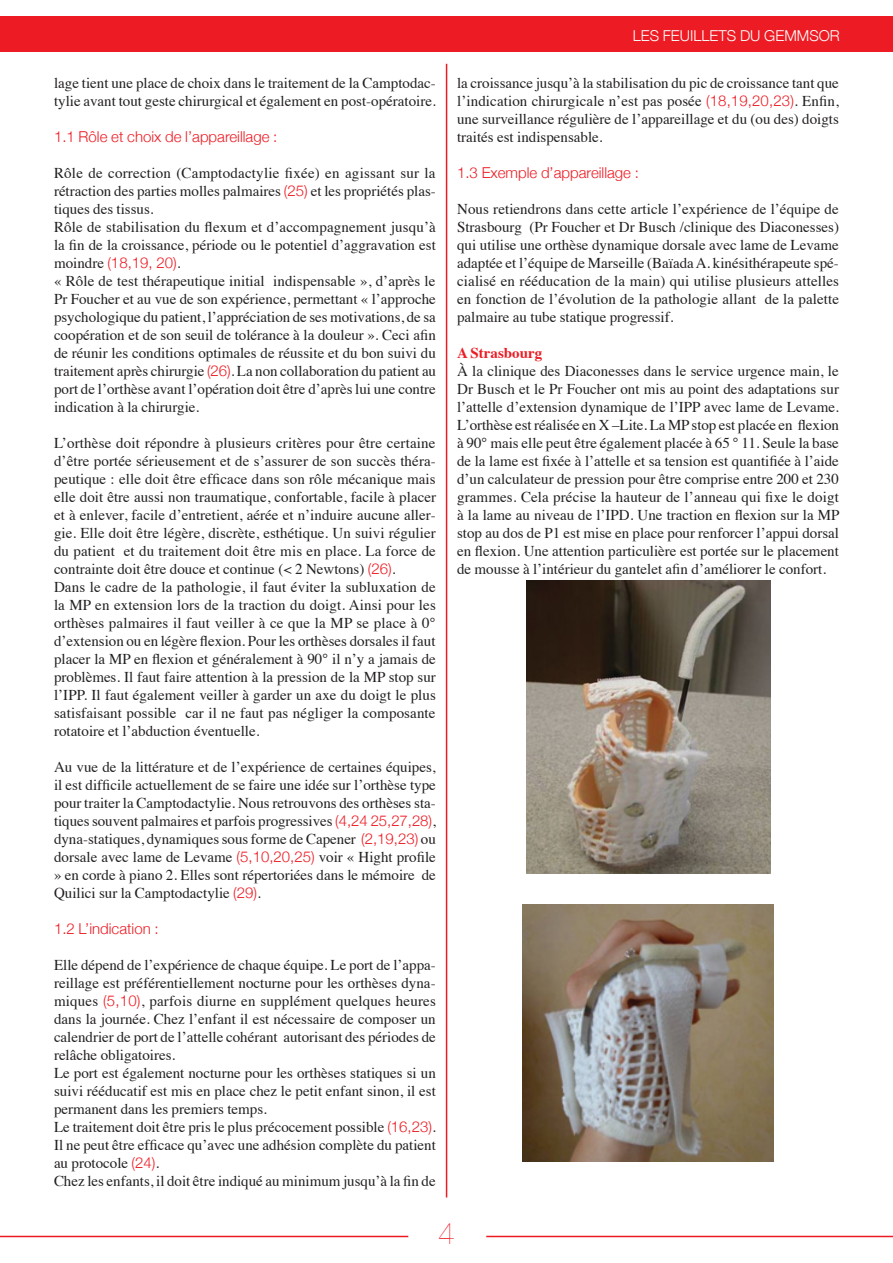
<style>
.page{position:relative;width:893px;height:1263px;background:#fff}
.page>*{position:absolute;margin:0;border:0;box-sizing:border-box;transform-origin:0 0}
.t1{font:200 30px "Helvetica Neue";color:#ed1c24}
.t2{font:15px/18px "Times";color:#231f20;text-align:justify}
.t3{font:300 15px "Helvetica Neue";color:#ed1c24}
.t4{font:300 15px "Helvetica Neue";color:#fff}
.t5{font:700 15px "Times";color:#ed1c24}
.s1{font-family:"Helvetica Neue";font-weight:300;color:#ed1c24}
.s2{font-family:"Times";font-weight:400;color:#231f20}
</style>
<div class="page">
<div style="left:0;top:16px;width:893px;height:35px;background:#ed1c24"></div>
<hr style="left:0;top:1236px;width:408px;height:1px;background:#ed1c24">
<hr style="left:486px;top:1236px;width:407px;height:1px;background:#ed1c24">
<hr style="left:446px;top:64px;width:1px;height:1133px;background:#ed1c24">
<img style="left:526px;top:580px;width:245px;height:293px">
<img style="left:522px;top:904px;width:252px;height:258px">
<p class="t2" style="left:54px;top:72px;width:383px">lage tient une place de choix dans le traitement de la Camptodac&shy;tylie avant tout geste chirurgical et également en post-opératoire.</p>
<p class="t3" style="left:54px;top:127px;width:225px">1.1 Rôle et choix de l’appareillage :</p>
<p class="t2" style="left:54px;top:162px;width:383px;text-align:left">Rôle de correction (Camptodactylie fixée) en agissant sur la rétraction des parties molles palmaires <span class="s1">(25)</span> et les propriétés plas&shy;tiques des tissus.<br>Rôle de stabilisation du flexum et d’accompagnement jusqu’à la fin de la croissance, période ou le potentiel d’aggravation est</p>
<p class="t3" style="left:54px;top:253px;width:128px"><span class="s2">moindre</span> (18,19, 20)<span class="s2">.</span></p>
<p class="t2" style="left:54px;top:270px;width:384px">« Rôle de test thérapeutique initial indispensable », d’après le Pr Foucher et au vue de son expérience, permettant « l’approche psychologique du patient, l’appréciation de ses motivations, de sa coopération et de son seuil de tolérance à la douleur ». Ceci afin de réunir les conditions optimales de réussite et du bon suivi du traitement après chirurgie <span class="s1">(26)</span>. La non collaboration du patient au port de l’orthèse avant l’opération doit être d’après lui une contre indication à la chirurgie.</p>
<p class="t2" style="left:54px;top:432px;width:383px;text-align:left">L’orthèse doit répondre à plusieurs critères pour être certaine d’être portée sérieusement et de s’assurer de son succès théra&shy;peutique : elle doit être efficace dans son rôle mécanique mais elle doit être aussi non traumatique, confortable, facile à placer et à enlever, facile d’entretient, aérée et n’induire aucune aller&shy;gie. Elle doit être légère, discrète, esthétique. Un suivi régulier du patient et du traitement doit être mis en place. La force de contrainte doit être douce et continue (&lt; 2 Newtons) <span class="s1">(26)</span>.<br>Dans le cadre de la pathologie, il faut éviter la subluxation de la MP en extension lors de la traction du doigt. Ainsi pour les orthèses palmaires il faut veiller à ce que la MP se place à 0° d’extension ou en légère flexion. Pour les orthèses dorsales il faut placer la MP en flexion et généralement à 90° il n’y a jamais de problèmes. Il faut faire attention à la pression de la MP stop sur l’IPP. Il faut également veiller à garder un axe du doigt le plus satisfaisant possible car il ne faut pas négliger la composante rotatoire et l’abduction éventuelle.</p>
<p class="t2" style="left:54px;top:756px;width:383px">Au vue de la littérature et de l’expérience de certaines équipes, il est difficile actuellement de se faire une idée sur l’orthèse type pour traiter la Camptodactylie. Nous retrouvons des orthèses sta&shy;tiques souvent palmaires et parfois progressives <span class="s1">(4,24 25,27,28)</span>, dyna-statiques, dynamiques sous forme de Capener <span class="s1">(2,19,23)</span> ou dorsale avec lame de Levame <span class="s1">(5,10,20,25)</span> voir « Hight profile » en corde à piano 2. Elles sont répertoriées dans le mémoire de Quilici sur la Camptodactylie <span class="s1">(29)</span>.</p>
<p class="t3" style="left:54px;top:919px;width:106px">1.2 L’indication :</p>
<p class="t2" style="left:54px;top:954px;width:383px;text-align:left">Elle dépend de l’expérience de chaque équipe. Le port de l’appa&shy;reillage est préférentiellement nocturne pour les orthèses dyna&shy;miques <span class="s1">(5,10)</span>, parfois diurne en supplément quelques heures dans la journée. Chez l’enfant il est nécessaire de composer un calendrier de port de l’attelle cohérant autorisant des périodes de relâche obligatoires.<br>Le port est également nocturne pour les orthèses statiques si un suivi rééducatif est mis en place chez le petit enfant sinon, il est permanent dans les premiers temps.<br>Le traitement doit être pris le plus précocement possible <span class="s1">(16,23)</span>.<br>Il ne peut être efficace qu’avec une adhésion complète du patient au protocole <span class="s1">(24)</span>.<br>Chez les enfants, il doit être indiqué au minimum jusqu’à la fin de</p>
<p class="t4" style="left:633px;top:26px;width:209px">Les feuillets du gemmsor</p>
<p class="t2" style="left:457px;top:72px;width:383px">la croissance jusqu’à la stabilisation du pic de croissance tant que l’indication chirurgicale n’est pas posée <span class="s1">(18,19,20,23)</span>. Enfin, une surveillance régulière de l’appareillage et du (ou des) doigts traités est indispensable.</p>
<p class="t3" style="left:457px;top:163px;width:183px">1.3 Exemple d’appareillage :</p>
<p class="t2" style="left:457px;top:198px;width:383px">Nous retiendrons dans cette article l’expérience de l’équipe de Strasbourg (Pr Foucher et Dr Busch /clinique des Diaconesses) qui utilise une orthèse dynamique dorsale avec lame de Levame adaptée et l’équipe de Marseille (Baïada A. kinésithérapeute spé&shy;cialisé en rééducation de la main) qui utilise plusieurs attelles en fonction de l’évolution de la pathologie allant de la palette palmaire au tube statique progressif.</p>
<p class="t5" style="left:457px;top:338px;width:87px">A Strasbourg</p>
<p class="t2" style="left:457px;top:360px;width:384px">À la clinique des Diaconesses dans le service urgence main, le Dr Busch et le Pr Foucher ont mis au point des adaptations sur l’attelle d’extension dynamique de l’IPP avec lame de Levame.<br>L’orthèse est réalisée en X –Lite. La MP stop est placée en flexion à 90° mais elle peut être également placée à 65 ° 11. Seule la base de la lame est fixée à l’attelle et sa tension est quantifiée à l’aide d’un calculateur de pression pour être comprise entre 200 et 230 grammes. Cela précise la hauteur de l’anneau qui fixe le doigt à la lame au niveau de l’IPD. Une traction en flexion sur la MP stop au dos de P1 est mise en place pour renforcer l’appui dorsal en flexion. Une attention particulière est portée sur le placement de mousse à l’intérieur du gantelet afin d’améliorer le confort.</p>
<h1 class="t1" style="left:438px;top:1216px;width:18px">4</h1>
</div>
